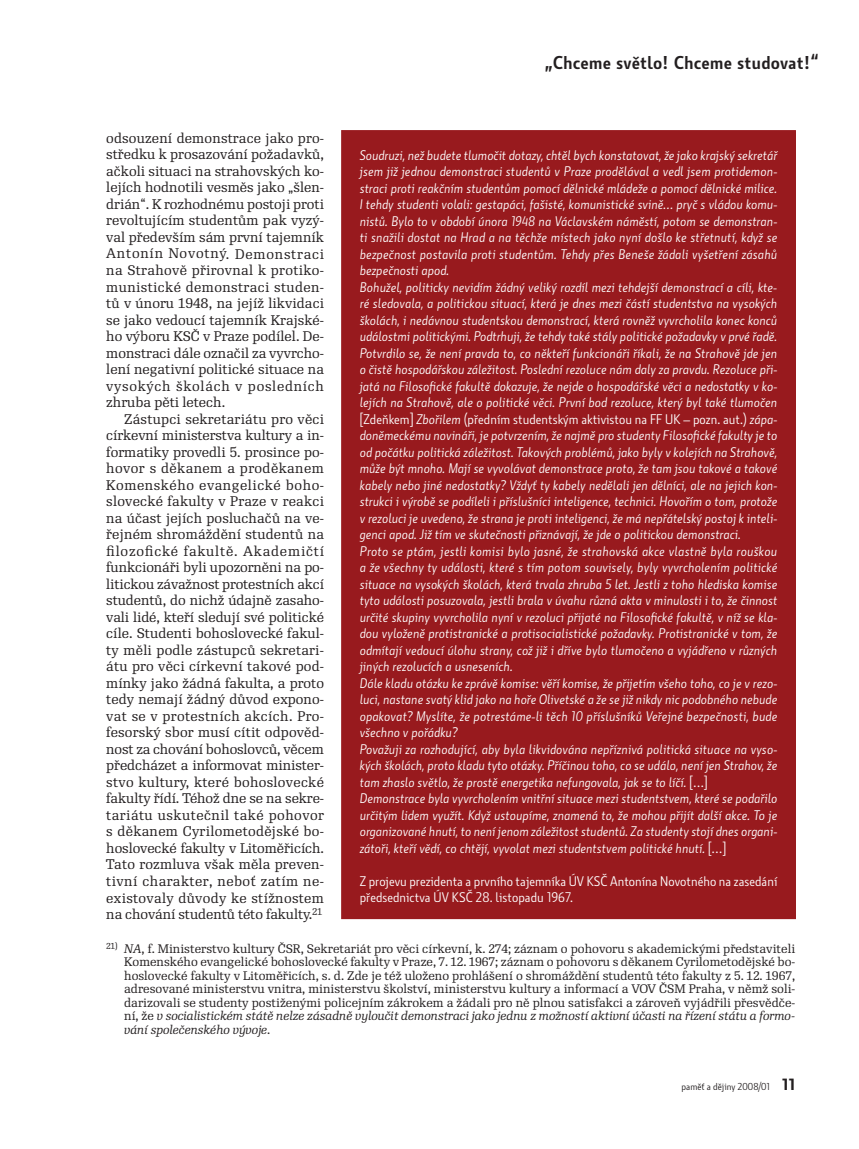
<style>
.page{position:relative;width:859px;height:1149px;background:#fff}
.page>*{position:absolute;margin:0;border:0;box-sizing:border-box;transform-origin:0 0}
.t1{font:700 18px "Botanika Lite CE";color:#231f20}
.t2{font:italic 13.5px/16.5px "Botanika Lite CE";color:#fff}
.t3{font:13.5px/16.5px "Re Public Book CE";color:#231f20;text-align:justify}
.t4{font:13.5px/16.5px "Botanika Lite CE";color:#fff}
.t5{font:12px/13.5px "Re Public Book CE";color:#231f20;text-align:justify}
.t6{font:9.75px "Botanika Lite CE";color:#231f20}
.s1{font-style:italic}
.s2{font-style:normal}
.s3{font-family:"Botanika Demi CE";font-weight:700;font-size:15.75px}
</style>
<div class="page">
<div style="left:342px;top:131px;width:453px;height:787px;background:#981a1e"></div>
<div style="left:341px;top:130px;width:455px;height:788px;border:2px solid #981a1e"></div>
<h1 class="t1" style="left:545px;top:56px;width:275px">„Chceme světlo! Chceme studovat!“</h1>
<p class="t3" style="left:106px;top:131px;width:219px">odsouzení demonstrace jako pro&shy;středku k prosazování požadavků, ačkoli situaci na strahovských ko&shy;lejích hodnotili vesměs jako „šlen&shy;drián“. K rozhodnému postoji proti revoltujícím studentům pak vyzý&shy;val především sám první tajemník Antonín Novotný. Demonstraci na Strahově přirovnal k protiko&shy;munistické demonstraci studen&shy;tů v únoru 1948, na jejíž likvidaci se jako vedoucí tajemník Krajské&shy;ho výboru KSČ v Praze podílel. De&shy;monstraci dále označil za vyvrcho&shy;lení negativní politické situace na vysokých školách v posledních zhruba pěti letech.</p>
<p class="t3" style="left:106px;top:411px;width:219px;text-indent:18px">Zástupci sekretariátu pro věci církevní ministerstva kultury a in&shy;formatiky provedli 5. prosince po&shy;hovor s děkanem a proděkanem Komenského evangelické boho&shy;slovecké fakulty v Praze v reakci na účast jejích posluchačů na ve&shy;řejném shromáždění studentů na filozofické fakultě. Akademičtí funkcionáři byli upozorněni na po&shy;litickou závažnost protestních akcí studentů, do nichž údajně zasaho&shy;vali lidé, kteří sledují své politické cíle. Studenti bohoslovecké fakul&shy;ty měli podle zástupců sekretari&shy;átu pro věci církevní takové pod&shy;mínky jako žádná fakulta, a proto tedy nemají žádný důvod expono&shy;vat se v protestních akcích. Pro&shy;fesorský sbor musí cítit odpověd&shy;nost za chování bohoslovců, věcem předcházet a informovat minister&shy;stvo kultury, které bohoslovecké fakulty řídí. Téhož dne se na sekre&shy;tariátu uskutečnil také pohovor s děkanem Cyrilometodějské bo&shy;hoslovecké fakulty v Litoměřicích.<br>Tato rozmluva však měla preven&shy;tivní charakter, neboť zatím ne&shy;existovaly důvody ke stížnostem na chování studentů této fakulty.<sup>21</sup></p>
<p class="t5" style="left:124px;top:942px;width:672px;text-indent:-18px"><sup>21)</sup> <span class="s1">NA</span>, f. Ministerstvo kultury ČSR, Sekretariát pro věci církevní, k. 274; záznam o pohovoru s akademickými představiteli Komenského evangelické bohoslovecké fakulty v Praze, 7. 12. 1967; záznam o pohovoru s děkanem Cyrilometodějské bo&shy;hoslovecké fakulty v Litoměřicích, s. d. Zde je též uloženo prohlášení o shromáždění studentů této fakulty z 5. 12. 1967, adresované ministerstvu vnitra, ministerstvu školství, ministerstvu kultury a informací a VOV ČSM Praha, v němž soli&shy;darizovali se studenty postiženými policejním zákrokem a žádali pro ně plnou satisfakci a zároveň vyjádřili přesvědče&shy;ní, že <span class="s1">v socialistickém státě nelze zásadně vyloučit demonstraci jako jednu z možností aktivní účasti na řízení státu a formo&shy;vání společenského vývoje</span>.</p>
<p class="t2" style="left:360px;top:148px;width:419px">Soudruzi, než budete tlumočit dotazy, chtěl bych konstatovat, že jako krajský sekretář jsem již jednou demonstraci studentů v Praze prodělával a vedl jsem protidemon&shy;straci proti reakčním studentům pomocí dělnické mládeže a pomocí dělnické milice.<br>I tehdy studenti volali: gestapáci, fašisté, komunistické svině… pryč s vládou komu&shy;nistů. Bylo to v období února 1948 na Václavském náměstí, potom se demonstran&shy;ti snažili dostat na Hrad a na těchže místech jako nyní došlo ke střetnutí, když se bezpečnost postavila proti studentům. Tehdy přes Beneše žádali vyšetření zásahů bezpečnosti apod.<br>Bohužel, politicky nevidím žádný veliký rozdíl mezi tehdejší demonstrací a cíli, kte&shy;ré sledovala, a politickou situací, která je dnes mezi částí studentstva na vysokých školách, i nedávnou studentskou demonstrací, která rovněž vyvrcholila konec konců událostmi politickými. Podtrhuji, že tehdy také stály politické požadavky v prvé řadě.<br>Potvrdilo se, že není pravda to, co někteří funkcionáři říkali, že na Strahově jde jen o čistě hospodářskou záležitost. Poslední rezoluce nám daly za pravdu. Rezoluce při&shy;jatá na Filosofické fakultě dokazuje, že nejde o hospodářské věci a nedostatky v ko&shy;lejích na Strahově, ale o politické věci. První bod rezoluce, který byl také tlumočen <span class="s2">[Zdeňkem]</span> Zbořilem <span class="s2">(předním studentským aktivistou na FF UK – pozn. aut.)</span> zápa&shy;doněmeckému novináři, je potvrzením, že najmě pro studenty Filosofické fakulty je to od počátku politická záležitost. Takových problémů, jako byly v kolejích na Strahově, může být mnoho. Mají se vyvolávat demonstrace proto, že tam jsou takové a takové kabely nebo jiné nedostatky? Vždyť ty kabely nedělali jen dělníci, ale na jejich kon&shy;strukci i výrobě se podíleli i příslušníci inteligence, technici. Hovořím o tom, protože v rezoluci je uvedeno, že strana je proti inteligenci, že má nepřátelský postoj k inteli&shy;genci apod. Již tím ve skutečnosti přiznávají, že jde o politickou demonstraci.<br>Proto se ptám, jestli komisi bylo jasné, že strahovská akce vlastně byla rouškou a že všechny ty události, které s tím potom souvisely, byly vyvrcholením politické situace na vysokých školách, která trvala zhruba 5 let. Jestli z toho hlediska komise tyto události posuzovala, jestli brala v úvahu různá akta v minulosti i to, že činnost určité skupiny vyvrcholila nyní v rezoluci přijaté na Filosofické fakultě, v níž se kla&shy;dou vyloženě protistranické a protisocialistické požadavky. Protistranické v tom, že odmítají vedoucí úlohu strany, což již i dříve bylo tlumočeno a vyjádřeno v různých jiných rezolucích a usneseních.<br>Dále kladu otázku ke zprávě komise: věří komise, že přijetím všeho toho, co je v rezo&shy;luci, nastane svatý klid jako na hoře Olivetské a že se již nikdy nic podobného nebude opakovat? Myslíte, že potrestáme-li těch 10 příslušníků Veřejné bezpečnosti, bude všechno v pořádku?<br>Považuji za rozhodující, aby byla likvidována nepříznivá politická situace na vyso&shy;kých školách, proto kladu tyto otázky. Příčinou toho, co se událo, není jen Strahov, že tam zhaslo světlo, že prostě energetika nefungovala, jak se to líčí. <span class="s2">[…]<br></span>Demonstrace byla vyvrcholením vnitřní situace mezi studentstvem, které se podařilo určitým lidem využít. Když ustoupíme, znamená to, že mohou přijít další akce. To je organizované hnutí, to není jenom záležitost studentů. Za studenty stojí dnes organi&shy;zátoři, kteří vědí, co chtějí, vyvolat mezi studentstvem politické hnutí. <span class="s2">[…]</span></p>
<p class="t4" style="left:360px;top:873px;width:419px">Z projevu prezidenta a prvního tajemníka ÚV KSČ Antonína Novotného na zasedání předsednictva ÚV KSČ 28. listopadu 1967.</p>
<p class="t6" style="left:682px;top:1082px;width:115px">paměť a dějiny 2008/01 <span class="s3">11</span></p>
</div>
